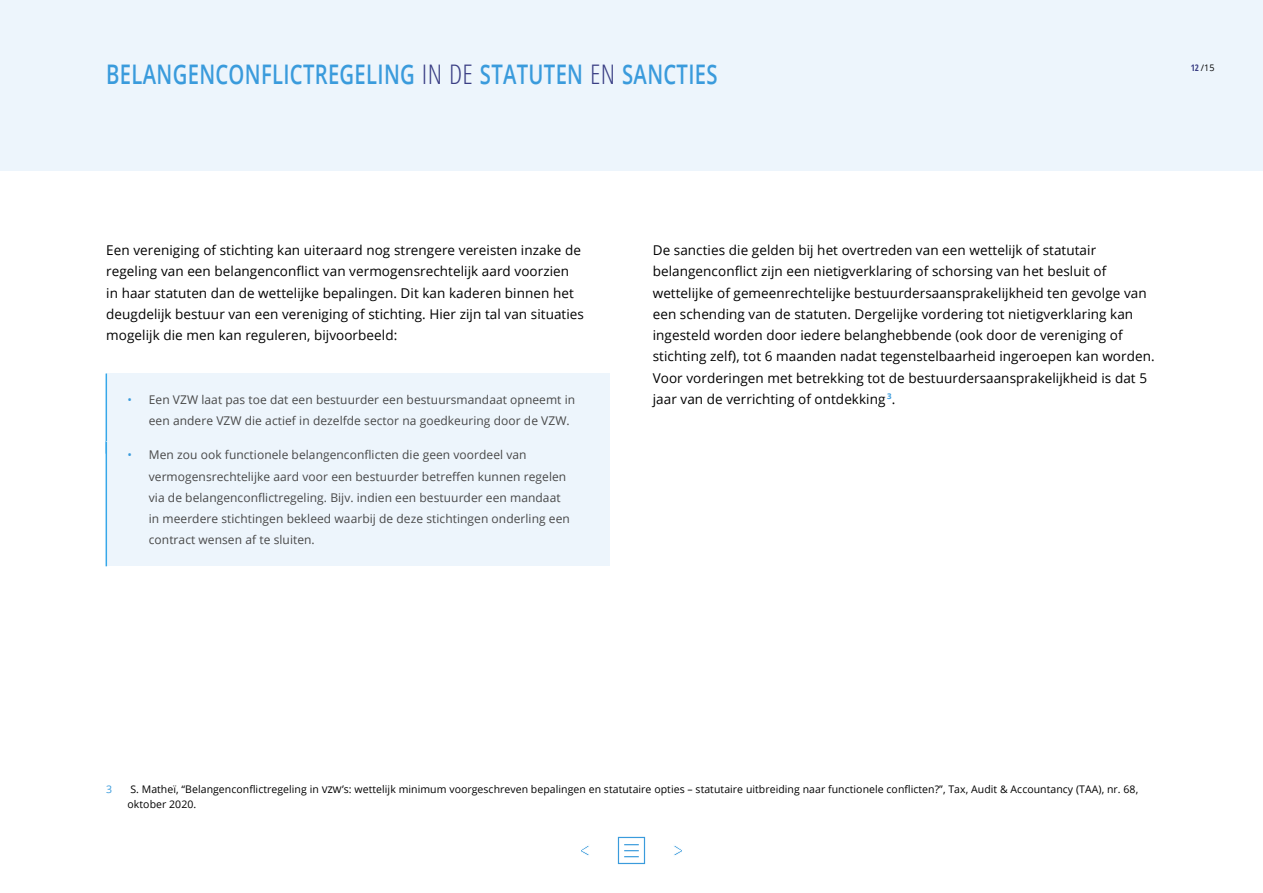
<style>
.page{position:relative;width:1263px;height:893px;background:#fff}
.page>*{position:absolute;margin:0;border:0;box-sizing:border-box;transform-origin:0 0}
.t1{font:600 27px "Open Sans";letter-spacing:.015em;color:#3a9bdc;scale:.75 1}
.t2{font:13.5px/21.3px "Open Sans";letter-spacing:.005em;color:#000}
.t3{font:12px/21.3px "Open Sans";letter-spacing:.005em;color:#484848}
.t4{font:10.5px/15px "Open Sans";letter-spacing:.005em;color:#000}
.t5{font:10.5px "Open Sans";color:#3a9bdc}
.t6{font:9px "Open Sans";color:#000}
.s1{font-weight:300;font-stretch:condensed;color:#3a3e84}
.s2{font-family:"Open Sans Condensed";font-weight:700;color:#3a3e84}
.s3{color:#3a9bdc}
.s4{font-family:"Calibri"}
</style>
<div class="page">
<div style="left:0;top:0;width:1263px;height:170px;background:#edf5fc"></div>
<svg style="left:617px;top:836px;width:29px;height:29px"></svg>
<svg style="left:581px;top:845px;width:8px;height:11px"></svg>
<svg style="left:674px;top:845px;width:8px;height:11px"></svg>
<div style="left:106px;top:373px;width:504px;height:81px;background:#edf5fc"></div>
<hr style="left:106px;top:373px;width:1px;height:81px;background:#36a7e9">
<div style="left:106px;top:442px;width:504px;height:124px;background:#edf5fc"></div>
<hr style="left:106px;top:442px;width:1px;height:124px;background:#36a7e9">
<h1 class="t1" style="left:106px;top:56px;width:817px">BELANGENCONFLICTREGELING <span class="s1">IN DE</span> STATUTEN <span class="s1">EN</span> SANCTIES</h1>
<p class="t6" style="left:1191px;top:61px;width:25px"><span class="s2">12</span> /15</p>
<p class="t2" style="left:106px;top:239px;width:479px">Een vereniging of stichting kan uiteraard nog strengere vereisten inzake de regeling van een belangenconflict van vermogensrechtelijk aard voorzien in haar statuten dan de wettelijke bepalingen. Dit kan kaderen binnen het deugdelijk bestuur van een vereniging of stichting. Hier zijn tal van situaties mogelijk die men kan reguleren, bijvoorbeeld:</p>
<p class="t3" style="left:149px;top:389px;width:428px;text-indent:-21px"><span class="s3">•</span> Een VZW laat pas toe dat een bestuurder een bestuursmandaat opneemt in een andere VZW die actief in dezelfde sector na goedkeuring door de VZW.</p>
<p class="t3" style="left:149px;top:444px;width:423px;text-indent:-21px"><span class="s3">•</span> Men zou ook functionele belangenconflicten die geen voordeel van vermogensrechtelijke aard voor een bestuurder betreffen kunnen regelen via de belangenconflictregeling. Bijv. indien een bestuurder een mandaat in meerdere stichtingen bekleed waarbij de deze stichtingen onderling een contract wensen af te sluiten.</p>
<p class="t2" style="left:653px;top:239px;width:503px">De sancties die gelden bij het overtreden van een wettelijk of statutair belangenconflict zijn een nietigverklaring of schorsing van het besluit of wettelijke of gemeenrechtelijke bestuurdersaansprakelijkheid ten gevolge van een schending van de statuten. Dergelijke vordering tot nietigverklaring kan ingesteld worden door iedere belanghebbende (ook door de vereniging of stichting zelf), tot 6 maanden nadat tegenstelbaarheid ingeroepen kan worden.<br>Voor vorderingen met betrekking tot de bestuurdersaansprakelijkheid is dat 5 jaar van de verrichting of ontdekking <sup>3</sup>.</p>
<p class="t5" style="left:106px;top:782px;width:8px">3</p>
<p class="t4" style="left:128px;top:781px;width:1012px">S. Matheï, “Belangenconflictregeling in <span class="s4">VZW</span>’s: wettelijk minimum voorgeschreven bepalingen en statutaire opties – statutaire uitbreiding naar functionele conflicten?”, Tax, Audit &amp; Accountancy (TAA), nr. 68, oktober 2020.</p>
</div>
